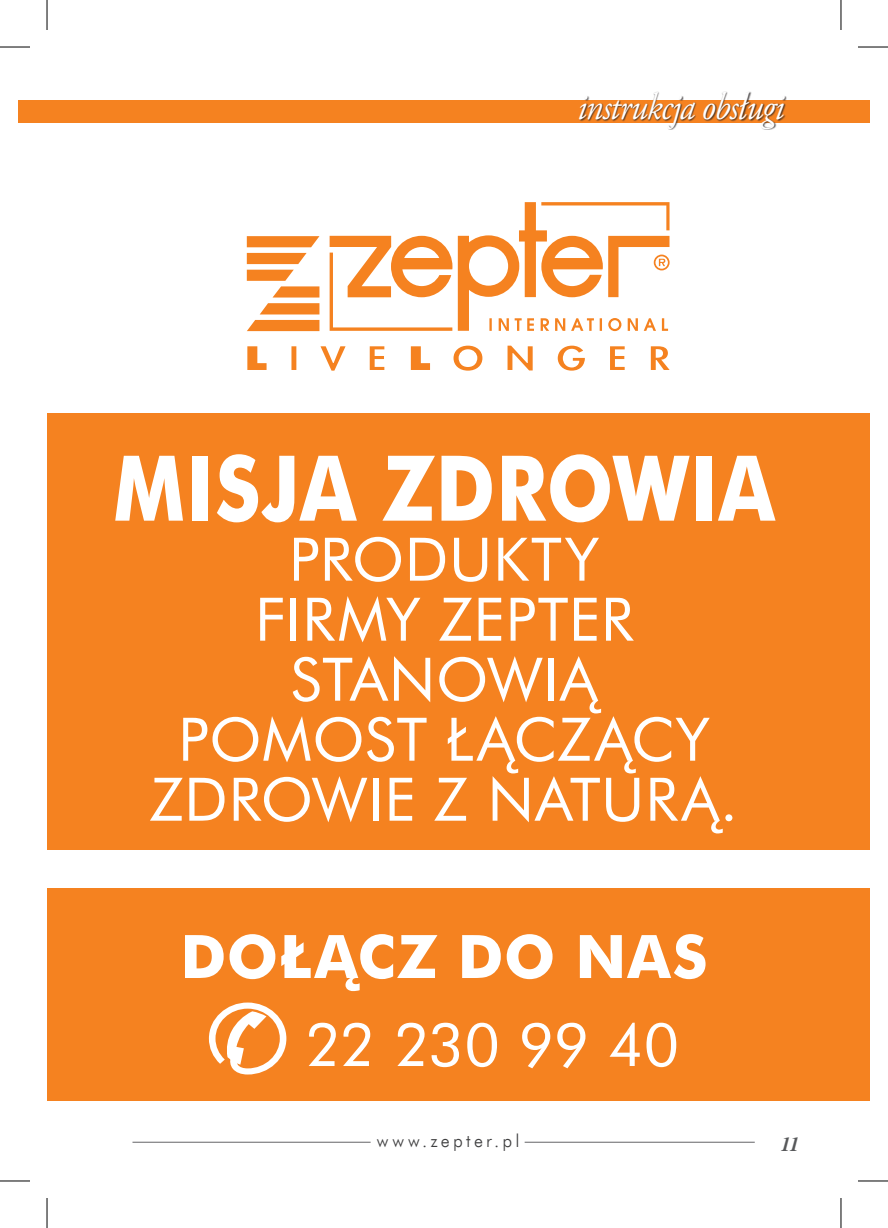
<style>
.page{position:relative;width:888px;height:1228px;background:#fff}
.page>*{position:absolute;margin:0;border:0;box-sizing:border-box;transform-origin:0 0}
.t1{font:700 90.8px "Futura EU";letter-spacing:.01em;color:#fff;scale:.86 1}
.t2{font:60px/60px "Futura EU";letter-spacing:.01em;color:#fff;text-align:center}
.t3{font:700 60px "Futura EU";letter-spacing:.01em;color:#fff}
.t4{font:italic 38px "Adobe Garamond Pro";letter-spacing:-.025em;color:#fff;scale:.9 1}
.t5{font:italic 700 20px "Dutch 801 EU";color:#57585a}
.t6{font:18px "Futura Lt EU";letter-spacing:.185em;color:#3e3e3f}
</style>
<div class="page">
<div style="left:19px;top:100px;width:850px;height:23px;background:#f58220"></div>
<div style="left:579px;top:92px;width:207px;height:38px;background:#231f20;opacity:.75"></div>
<hr style="left:132px;top:1142px;width:239px;height:1px;background:#636366">
<hr style="left:524px;top:1142px;width:231px;height:1px;background:#636366">
<div style="left:47px;top:413px;width:822px;height:436px;background:#f58220"></div>
<div style="left:47px;top:888px;width:822px;height:213px;background:#f58220"></div>
<svg style="left:209px;top:1002px;width:77px;height:72px"></svg>
<svg style="left:247px;top:202px;width:422px;height:169px"></svg>
<hr style="left:0;top:47px;width:30px;height:1px;background:#000">
<hr style="left:858px;top:47px;width:30px;height:1px;background:#000">
<hr style="left:0;top:1181px;width:30px;height:1px;background:#000">
<hr style="left:858px;top:1181px;width:30px;height:1px;background:#000">
<hr style="left:47px;top:0;width:1px;height:30px;background:#000">
<hr style="left:47px;top:1198px;width:1px;height:30px;background:#000">
<hr style="left:840px;top:0;width:1px;height:30px;background:#000">
<hr style="left:840px;top:1198px;width:1px;height:30px;background:#000">
<p class="t4" style="left:577px;top:84px;width:231px">instrukcja obsługi</p>
<h1 class="t1" style="left:113px;top:432px;width:771px">MISJA ZDROWIA</h1>
<p class="t2" style="left:150px;top:531px;width:589px">PRODUKTY<br>FIRMY ZEPTER<br>STANOWIĄ<br>POMOST ŁĄCZĄCY<br>ZDROWIE Z NATURĄ.</p>
<p class="t3" style="left:180px;top:919px;width:523px">DOŁĄCZ DO NAS</p>
<p class="t2" style="left:305px;top:1016px;width:375px">22 230 99 40</p>
<p class="t6" style="left:377px;top:1129px;width:144px">www.zepter.pl</p>
<p class="t5" style="left:781px;top:1132px;width:20px">11</p>
</div>
